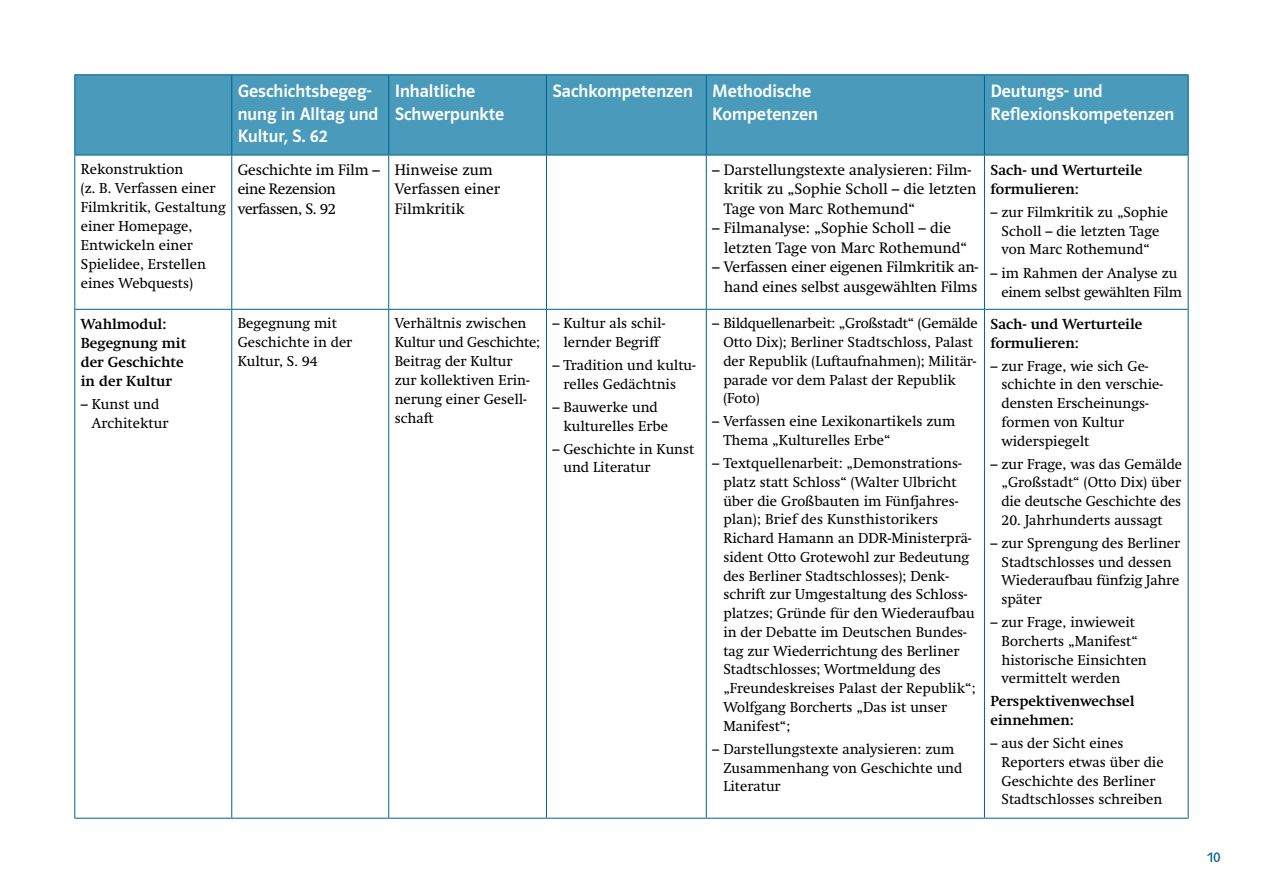
<style>
.page{position:relative;width:1263px;height:893px;background:#fff}
.page>*{position:absolute;margin:0;border:0;box-sizing:border-box;transform-origin:0 0}
.t1{font:18px/22.5px "Polo ST11 K Krftg";color:#fff}
.t2{font:15px/19.5px "Klett Swift";color:#000}
.t3{font:15px/19.5px "Klett Swift";letter-spacing:-.03em;color:#000}
.t4{font:15px "Polo ST11 K Buch";color:#00628b}
.t5{font:14.25px/18.8px "Klett Swift";color:#000}
.t6{font:700 14.25px/18.9px "Klett Swift";color:#000}
.t7{font:14.25px/18.9px "Klett Swift";letter-spacing:-.02em;color:#000}
</style>
<div class="page">
<div style="left:75px;top:75px;width:1113px;height:80px;background:#499abb"></div>
<svg style="left:75px;top:310px;width:313px;height:508px"></svg>
<hr style="left:546px;top:75px;width:1px;height:80px;background:#00628b">
<hr style="left:706px;top:75px;width:1px;height:80px;background:#00628b">
<hr style="left:984px;top:75px;width:1px;height:80px;background:#00628b">
<hr style="left:546px;top:155px;width:1px;height:154px;background:#00628b">
<hr style="left:706px;top:155px;width:1px;height:154px;background:#00628b">
<hr style="left:984px;top:155px;width:1px;height:154px;background:#00628b">
<hr style="left:388px;top:310px;width:1px;height:508px;background:#00628b">
<hr style="left:546px;top:310px;width:1px;height:508px;background:#00628b">
<hr style="left:706px;top:310px;width:1px;height:508px;background:#00628b">
<hr style="left:984px;top:310px;width:1px;height:508px;background:#00628b">
<hr style="left:388px;top:75px;width:1px;height:80px;background:#00628b">
<hr style="left:388px;top:155px;width:1px;height:154px;background:#00628b">
<hr style="left:74px;top:75px;width:1px;height:80px;background:#00628b">
<hr style="left:231px;top:75px;width:1px;height:80px;background:#00628b">
<hr style="left:1188px;top:75px;width:1px;height:80px;background:#00628b">
<hr style="left:74px;top:155px;width:1px;height:154px;background:#00628b">
<hr style="left:231px;top:155px;width:1px;height:154px;background:#00628b">
<hr style="left:1188px;top:155px;width:1px;height:154px;background:#00628b">
<hr style="left:232px;top:74px;width:157px;height:1px;background:#00628b">
<hr style="left:389px;top:74px;width:157px;height:1px;background:#00628b">
<hr style="left:546px;top:74px;width:160px;height:1px;background:#00628b">
<hr style="left:706px;top:74px;width:278px;height:1px;background:#00628b">
<hr style="left:984px;top:74px;width:204px;height:1px;background:#00628b">
<hr style="left:232px;top:155px;width:157px;height:1px;background:#00628b">
<hr style="left:389px;top:155px;width:157px;height:1px;background:#00628b">
<hr style="left:546px;top:155px;width:160px;height:1px;background:#00628b">
<hr style="left:706px;top:155px;width:278px;height:1px;background:#00628b">
<hr style="left:984px;top:155px;width:204px;height:1px;background:#00628b">
<hr style="left:74px;top:309px;width:158px;height:1px;background:#00628b">
<hr style="left:232px;top:309px;width:157px;height:1px;background:#00628b">
<hr style="left:389px;top:309px;width:157px;height:1px;background:#00628b">
<hr style="left:546px;top:309px;width:160px;height:1px;background:#00628b">
<hr style="left:706px;top:309px;width:278px;height:1px;background:#00628b">
<hr style="left:984px;top:309px;width:204px;height:1px;background:#00628b">
<hr style="left:74px;top:818px;width:158px;height:1px;background:#00628b">
<hr style="left:232px;top:818px;width:157px;height:1px;background:#00628b">
<hr style="left:389px;top:818px;width:157px;height:1px;background:#00628b">
<hr style="left:546px;top:818px;width:160px;height:1px;background:#00628b">
<hr style="left:706px;top:818px;width:278px;height:1px;background:#00628b">
<hr style="left:984px;top:818px;width:204px;height:1px;background:#00628b">
<hr style="left:74px;top:310px;width:1px;height:508px;background:#00628b">
<hr style="left:231px;top:310px;width:1px;height:508px;background:#00628b">
<hr style="left:1188px;top:310px;width:1px;height:508px;background:#00628b">
<hr style="left:74px;top:74px;width:158px;height:1px;background:#00628b">
<hr style="left:74px;top:155px;width:158px;height:1px;background:#00628b">
<p class="t1" style="left:238px;top:80px;width:142px">Geschichtsbegeg&shy;nung in Alltag und<br>Kultur, S. 62</p>
<p class="t1" style="left:395px;top:80px;width:111px">Inhaltliche<br>Schwerpunkte</p>
<p class="t1" style="left:712px;top:80px;width:107px;text-indent:-160px">Sachkompetenzen Methodische<br>Kompetenzen</p>
<p class="t1" style="left:990px;top:80px;width:185px">Deutungs- und<br>Reflexionskompetenzen</p>
<p class="t5" style="left:81px;top:160px;width:146px">Rekonstruktion<br>(z. B. Verfassen einer<br>Filmkritik, Gestaltung einer Homepage,<br>Entwickeln einer<br>Spielidee, Erstellen eines Webquests)</p>
<p class="t3" style="left:238px;top:160px;width:144px">Geschichte im Film – eine Rezension verfassen, S. 92</p>
<p class="t2" style="left:395px;top:160px;width:107px">Hinweise zum<br>Verfassen einer<br>Filmkritik</p>
<p class="t2" style="left:724px;top:160px;width:254px;text-indent:-12px">– Darstellungstexte analysieren: Film&shy;kritik zu „Sophie Scholl – die letzten<br>Tage von Marc Rothemund“</p>
<p class="t2" style="left:724px;top:218px;width:245px;text-indent:-12px">– Filmanalyse: „Sophie Scholl – die letzten Tage von Marc Rothemund“</p>
<p class="t2" style="left:712px;top:257px;width:268px;text-align:right">– Verfassen einer eigenen Filmkritik an&shy;hand eines selbst ausgewählten Films</p>
<p class="t6" style="left:81px;top:315px;width:107px">Wahlmodul:<br>Begegnung mit der Geschichte in der Kultur</p>
<p class="t5" style="left:92px;top:395px;width:78px;text-indent:-11px">– Kunst und<br>Architektur</p>
<p class="t5" style="left:238px;top:314px;width:116px">Begegnung mit<br>Geschichte in der<br>Kultur, S. 94</p>
<p class="t5" style="left:395px;top:314px;width:147px">Verhältnis zwischen<br>Kultur und Geschichte;<br>Beitrag der Kultur<br>zur kollektiven Erin&shy;nerung einer Gesell&shy;schaft</p>
<p class="t5" style="left:552px;top:314px;width:114px;text-align:center">– Kultur als schil&shy;lernder Begriff</p>
<p class="t5" style="left:563px;top:356px;width:134px;text-indent:-11px">– Tradition und kultu&shy;relles Gedächtnis</p>
<p class="t5" style="left:563px;top:398px;width:106px;text-indent:-11px">– Bauwerke und kulturelles Erbe</p>
<p class="t5" style="left:563px;top:440px;width:132px;text-indent:-11px">– Geschichte in Kunst und Literatur</p>
<p class="t5" style="left:723px;top:314px;width:256px;text-indent:-11px">– Bildquellenarbeit: „Großstadt“ (Gemälde Otto Dix); Berliner Stadtschloss, Palast der Republik (Luftaufnahmen); Militär&shy;parade vor dem Palast der Republik (Foto)</p>
<p class="t5" style="left:723px;top:412px;width:234px;text-indent:-11px">– Verfassen eine Lexikonartikels zum<br>Thema „Kulturelles Erbe“</p>
<p class="t5" style="left:723px;top:454px;width:254px;text-indent:-11px">– Textquellenarbeit: „Demonstrations&shy;platz statt Schloss“ (Walter Ulbricht über die Großbauten im Fünfjahres&shy;plan); Brief des Kunsthistorikers Richard Hamann an DDR-Ministerprä&shy;sident Otto Grotewohl zur Bedeutung des Berliner Stadtschlosses); Denk&shy;schrift zur Umgestaltung des Schloss&shy;platzes; Gründe für den Wiederaufbau in der Debatte im Deutschen Bundes&shy;tag zur Wiederrichtung des Berliner Stadtschlosses; Wortmeldung des „Freundeskreises Palast der Republik“; Wolfgang Borcherts „Das ist unser Manifest“;</p>
<p class="t5" style="left:723px;top:740px;width:241px;text-indent:-11px">– Darstellungstexte analysieren: zum<br>Zusammenhang von Geschichte und<br>Literatur</p>
<p class="t6" style="left:990px;top:160px;width:153px">Sach- und Werturteile formulieren:</p>
<p class="t5" style="left:990px;top:202px;width:179px;text-align:center">– zur Filmkritik zu „Sophie<br>Scholl – die letzten Tage von Marc Rothemund“</p>
<p class="t7" style="left:1001px;top:263px;width:182px;text-indent:-11px">– im Rahmen der Analyse zu einem selbst gewählten Film</p>
<p class="t6" style="left:990px;top:315px;width:153px">Sach- und Werturteile formulieren:</p>
<p class="t5" style="left:1001px;top:357px;width:163px;text-indent:-11px">– zur Frage, wie sich Ge&shy;schichte in den verschie&shy;densten Erscheinungs&shy;formen von Kultur widerspiegelt</p>
<p class="t5" style="left:1001px;top:455px;width:182px;text-align:justify;text-indent:-11px">– zur Frage, was das Gemälde „Großstadt“ (Otto Dix) über die deutsche Geschichte des</p>
<p class="t5" style="left:1001px;top:511px;width:163px">20. Jahrhunderts aussagt</p>
<p class="t5" style="left:1001px;top:534px;width:180px;text-indent:-11px">– zur Sprengung des Berliner<br>Stadtschlosses und dessen<br>Wiederaufbau fünfzig Jahre später</p>
<p class="t5" style="left:1001px;top:613px;width:147px;text-indent:-11px">– zur Frage, inwieweit<br>Borcherts „Manifest“ historische Einsichten vermittelt werden</p>
<p class="t6" style="left:990px;top:692px;width:146px">Perspektivenwechsel einnehmen:</p>
<p class="t5" style="left:1001px;top:734px;width:164px;text-indent:-11px">– aus der Sicht eines<br>Reporters etwas über die<br>Geschichte des Berliner<br>Stadtschlosses schreiben</p>
<p class="t4" style="left:1207px;top:849px;width:15px">10</p>
</div>
